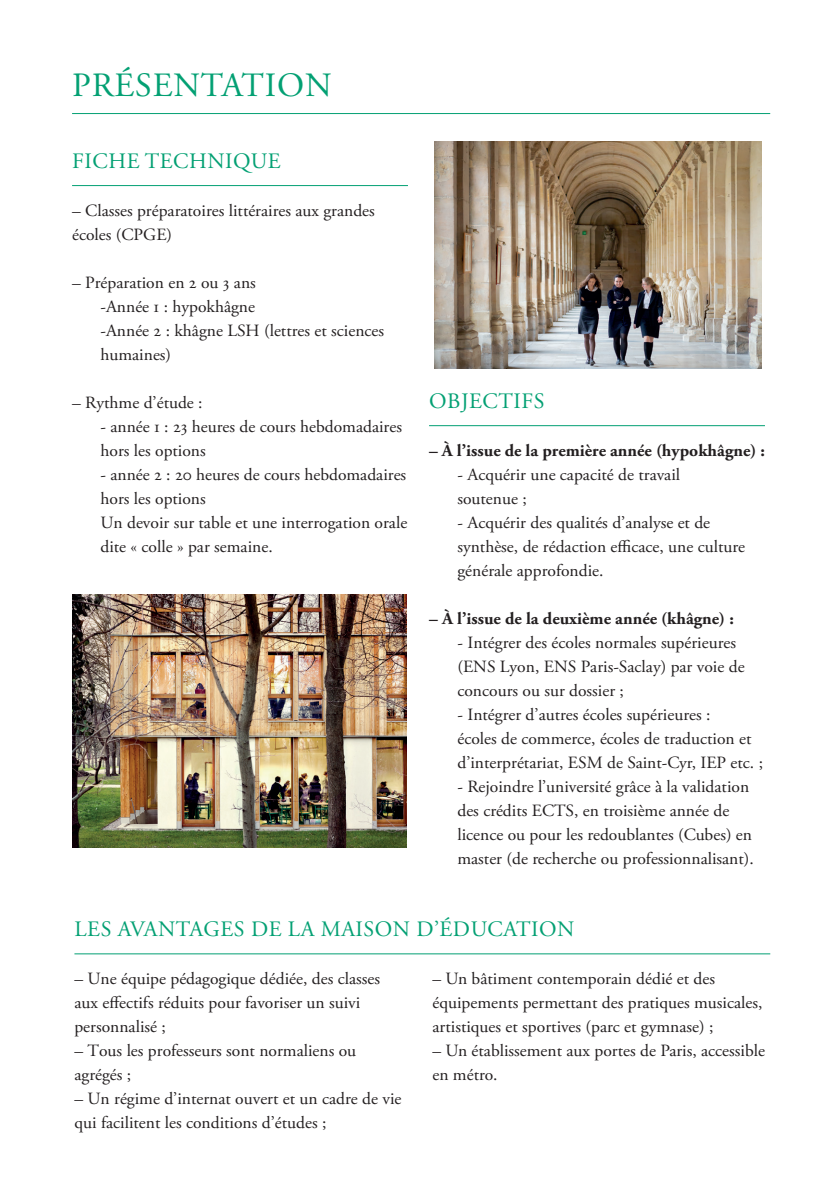
<style>
.page{position:relative;width:840px;height:1191px;background:#fff}
.page>*{position:absolute;margin:0;border:0;box-sizing:border-box;transform-origin:0 0}
.t1{font:34px "Adobe Garamond Pro";letter-spacing:.025em;color:#03a073}
.t2{font:22px "Adobe Garamond Pro";letter-spacing:.025em;color:#03a073}
.t3{font:17.2px/24px "Adobe Garamond Pro";color:#231f20}
.t4{font:700 17.2px "Adobe Garamond Pro";color:#231f20}
</style>
<div class="page">
<hr style="left:72px;top:185px;width:336px;height:1px;background:#03a073">
<hr style="left:429px;top:425px;width:335px;height:1px;background:#03a073">
<hr style="left:74px;top:953px;width:695px;height:1px;background:#03a073">
<hr style="left:72px;top:113px;width:697px;height:1px;background:#03a073">
<img style="left:72px;top:595px;width:334px;height:253px">
<img style="left:434px;top:141px;width:327px;height:227px">
<h1 class="t1" style="left:72px;top:65px;width:261px">PRÉSENTATION</h1>
<p class="t2" style="left:72px;top:148px;width:210px">FICHE TECHNIQUE</p>
<p class="t3" style="left:72px;top:199px;width:304px">– Classes préparatoires littéraires aux grandes écoles (CPGE)</p>
<p class="t3" style="left:100px;top:271px;width:285px;text-indent:-28px">– Préparation en 2 ou 3 ans<br>-Année 1 : hypokhâgne<br>-Année 2 : khâgne LSH (lettres et sciences humaines)</p>
<p class="t3" style="left:72px;top:391px;width:132px">– Rythme d’étude :</p>
<p class="t3" style="left:100px;top:415px;width:303px">- année 1 : 23 heures de cours hebdomadaires hors les options</p>
<p class="t3" style="left:100px;top:463px;width:308px">- année 2 : 20 heures de cours hebdomadaires hors les options<br>Un devoir sur table et une interrogation orale dite « colle » par semaine.</p>
<p class="t2" style="left:429px;top:388px;width:117px">OBJECTIFS</p>
<p class="t4" style="left:429px;top:441px;width:337px">– À l’issue de la première année (hypokhâgne) :</p>
<p class="t3" style="left:457px;top:463px;width:224px">- Acquérir une capacité de travail soutenue ;</p>
<p class="t3" style="left:457px;top:511px;width:289px">- Acquérir des qualités d’analyse et de synthèse, de rédaction efficace, une culture générale approfondie.</p>
<p class="t4" style="left:429px;top:609px;width:306px">– À l’issue de la deuxième année (khâgne) :</p>
<p class="t3" style="left:457px;top:631px;width:288px">- Intégrer des écoles normales supérieures (ENS Lyon, ENS Paris-Saclay) par voie de concours ou sur dossier ;</p>
<p class="t3" style="left:457px;top:703px;width:307px">- Intégrer d’autres écoles supérieures :<br>écoles de commerce, écoles de traduction et d’interprétariat, ESM de Saint-Cyr, IEP etc. ;</p>
<p class="t3" style="left:457px;top:775px;width:298px">- Rejoindre l’université grâce à la validation des crédits ECTS, en troisième année de licence ou pour les redoublantes (Cubes) en master (de recherche ou professionnalisant).</p>
<p class="t2" style="left:75px;top:916px;width:501px">LES AVANTAGES DE LA MAISON D’ÉDUCATION</p>
<p class="t3" style="left:74px;top:967px;width:307px">– Une équipe pédagogique dédiée, des classes aux effectifs réduits pour favoriser un suivi personnalisé ;</p>
<p class="t3" style="left:74px;top:1039px;width:283px">– Tous les professeurs sont normaliens ou agrégés ;</p>
<p class="t3" style="left:74px;top:1087px;width:328px">– Un régime d’internat ouvert et un cadre de vie qui facilitent les conditions d’études ;</p>
<p class="t3" style="left:432px;top:967px;width:331px">– Un bâtiment contemporain dédié et des équipements permettant des pratiques musicales, artistiques et sportives (parc et gymnase) ;</p>
<p class="t3" style="left:432px;top:1039px;width:334px">– Un établissement aux portes de Paris, accessible en métro.</p>
</div>
